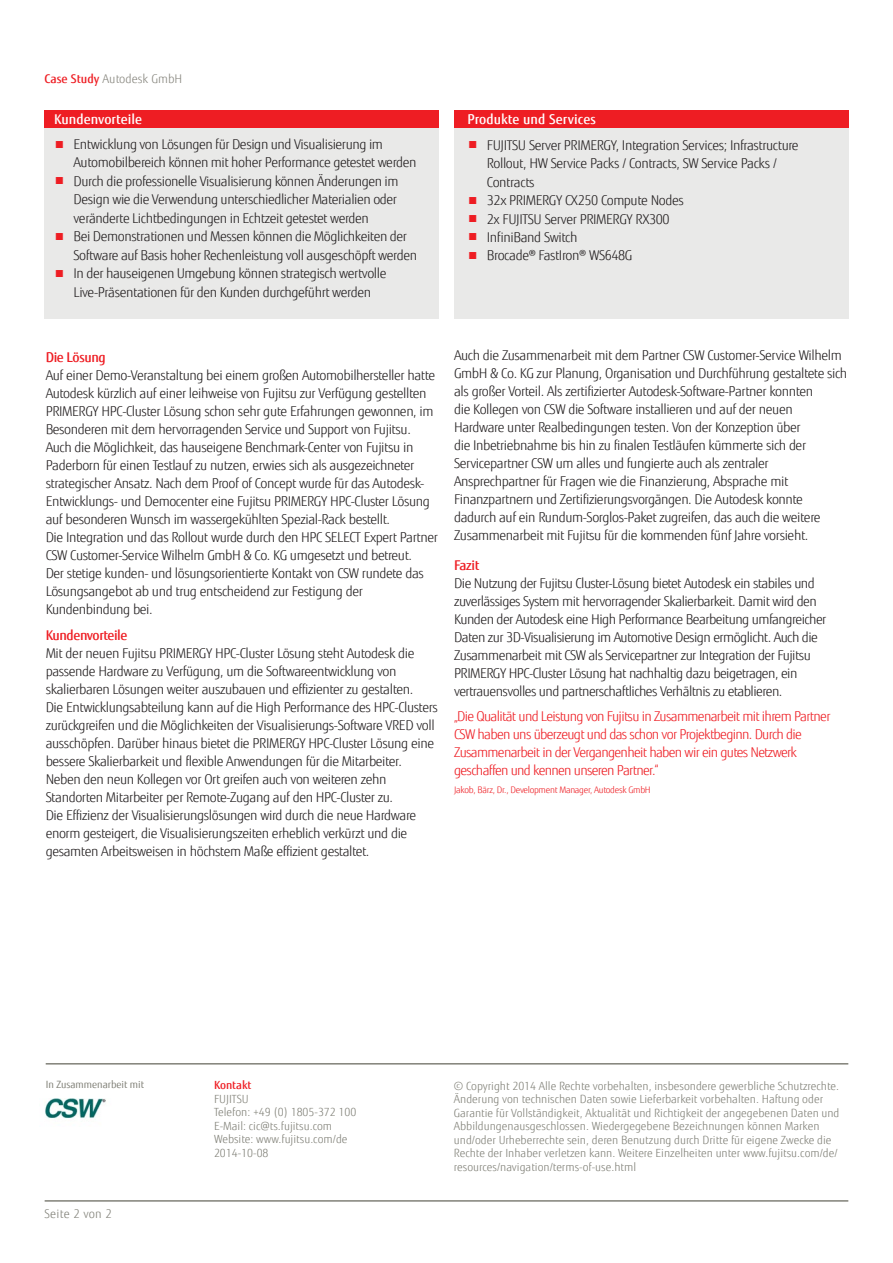
<style>
.page{position:relative;width:893px;height:1263px;background:#fff}
.page>*{position:absolute;margin:0;border:0;box-sizing:border-box;transform-origin:0 0}
.Copytext{font:300 13.5px/18px "Fujitsu Sans";letter-spacing:-.03em;color:#231f20}
.copy{font:300 13.5px/18.5px "Fujitsu Sans";letter-spacing:-.03em;color:#231f20}
.Copytext-2{font:300 13.5px/18px "Fujitsu Sans";letter-spacing:-.05em;color:#ee1d23}
.copy-2{font:500 13.5px "Fujitsu Sans";letter-spacing:.005em;color:#fff}
.Copytext-3{font:500 13.5px "Fujitsu Sans";letter-spacing:-.03em;color:#ee1d23}
.copy-3{font:500 13.5px "Fujitsu Sans";letter-spacing:-.03em;color:#ee1d23}
.copy-4{font:300 12px "Fujitsu Sans";color:#87867e}
.copy-5{font:300 12px "Fujitsu Sans";letter-spacing:.02em;color:#818178}
.t1{font:300 11.25px/13.5px "Fujitsu Sans";color:#818178}
.intro{font:500 11.25px "Fujitsu Sans";color:#ee1d23}
.intro-2{font:10.05px "Fujitsu Sans";color:#818178}
.Copytext-4{font:300 9px "Fujitsu Sans";letter-spacing:-.03em;color:#ee1d23}
.s1{font-weight:500;color:#ee1d23}
.s2{color:#ee1d23}
</style>
<div class="page">
<div style="left:45px;top:111px;width:394px;height:208px;background:#e9e9e8"></div>
<div style="left:454px;top:111px;width:394px;height:208px;background:#e9e9e8"></div>
<div style="left:45px;top:110px;width:394px;height:18px;background:#ee1d23"></div>
<div style="left:454px;top:110px;width:394px;height:18px;background:#ee1d23"></div>
<hr style="left:46px;top:1063px;width:802px;height:1px;background:#818178">
<hr style="left:45px;top:1200px;width:803px;height:2px;background:#818178">
<img style="left:45px;top:1098px;width:61px;height:21px">
<p class="copy-4" style="left:45px;top:71px;width:139px"><span class="s1">Case Study</span> Autodesk GmbH</p>
<p class="copy-2" style="left:54px;top:110px;width:90px">Kundenvorteile</p>
<p class="Copytext" style="left:74px;top:135px;width:344px;line-height:18.5px;text-indent:-20px"><span class="s2">■</span> Entwicklung von Lösungen für Design und Visualisierung im<br>Automobilbereich können mit hoher Performance getestet werden</p>
<p class="Copytext" style="left:74px;top:172px;width:327px;line-height:18.5px;text-align:justify;text-indent:-20px"><span class="s2">■</span> Durch die professionelle Visualisierung können Änderungen im Design wie die Verwendung unterschiedlicher Materialien oder veränderte Lichtbedingungen in Echtzeit getestet werden</p>
<p class="Copytext" style="left:74px;top:227px;width:345px;line-height:18.5px;text-indent:-20px"><span class="s2">■</span> Bei Demonstrationen und Messen können die Möglichkeiten der<br>Software auf Basis hoher Rechenleistung voll ausgeschöpft werden</p>
<p class="Copytext" style="left:54px;top:264px;width:334px;line-height:18.5px;text-align:center"><span class="s2">■</span> In der hauseigenen Umgebung können strategisch wertvolle<br>Live-Präsentationen für den Kunden durchgeführt werden</p>
<p class="copy-2" style="left:467px;top:111px;width:130px">Produkte und Services</p>
<p class="copy" style="left:487px;top:136px;width:313px;text-indent:-20px"><span class="s2">■</span> FUJITSU Server PRIMERGY, Integration Services; Infrastructure<br>Rollout, HW Service Packs / Contracts, SW Service Packs /<br>Contracts</p>
<p class="copy" style="left:467px;top:191px;width:218px"><span class="s2">■</span> 32x PRIMERGY CX250 Compute Nodes</p>
<p class="copy" style="left:467px;top:210px;width:204px"><span class="s2">■</span> 2x FUJITSU Server PRIMERGY RX300</p>
<p class="copy" style="left:467px;top:228px;width:112px"><span class="s2">■</span> InfiniBand Switch</p>
<p class="copy" style="left:467px;top:246px;width:167px"><span class="s2">■</span> Brocade® FastIron® WS648G</p>
<p class="Copytext-3" style="left:46px;top:348px;width:62px">Die Lösung</p>
<p class="Copytext" style="left:46px;top:366px;width:394px">Auf einer Demo-Veranstaltung bei einem großen Automobilhersteller hatte Autodesk kürzlich auf einer leihweise von Fujitsu zur Verfügung gestellten PRIMERGY HPC-Cluster Lösung schon sehr gute Erfahrungen gewonnen, im Besonderen mit dem hervorragenden Service und Support von Fujitsu.<br>Auch die Möglichkeit, das hauseigene Benchmark-Center von Fujitsu in Paderborn für einen Testlauf zu nutzen, erwies sich als ausgezeichneter strategischer Ansatz. Nach dem Proof of Concept wurde für das Autodesk-Entwicklungs- und Democenter eine Fujitsu PRIMERGY HPC-Cluster Lösung auf besonderen Wunsch im wassergekühlten Spezial-Rack bestellt.<br>Die Integration und das Rollout wurde durch den HPC SELECT Expert Partner CSW Customer-Service Wilhelm GmbH &amp; Co. KG umgesetzt und betreut.<br>Der stetige kunden- und lösungsorientierte Kontakt von CSW rundete das Lösungsangebot ab und trug entscheidend zur Festigung der Kundenbindung bei.</p>
<p class="Copytext-3" style="left:46px;top:626px;width:83px">Kundenvorteile</p>
<p class="Copytext" style="left:46px;top:644px;width:394px">Mit der neuen Fujitsu PRIMERGY HPC-Cluster Lösung steht Autodesk die passende Hardware zu Verfügung, um die Softwareentwicklung von skalierbaren Lösungen weiter auszubauen und effizienter zu gestalten.<br>Die Entwicklungsabteilung kann auf die High Performance des HPC-Clusters zurückgreifen und die Möglichkeiten der Visualisierungs-Software VRED voll ausschöpfen. Darüber hinaus bietet die PRIMERGY HPC-Cluster Lösung eine bessere Skalierbarkeit und flexible Anwendungen für die Mitarbeiter.<br>Neben den neun Kollegen vor Ort greifen auch von weiteren zehn Standorten Mitarbeiter per Remote-Zugang auf den HPC-Cluster zu.<br>Die Effizienz der Visualisierungslösungen wird durch die neue Hardware enorm gesteigert, die Visualisierungszeiten erheblich verkürzt und die gesamten Arbeitsweisen in höchstem Maße effizient gestaltet.</p>
<p class="Copytext" style="left:454px;top:347px;width:395px">Auch die Zusammenarbeit mit dem Partner CSW Customer-Service Wilhelm GmbH &amp; Co. KG zur Planung, Organisation und Durchführung gestaltete sich als großer Vorteil. Als zertifizierter Autodesk-Software-Partner konnten<br>die Kollegen von CSW die Software installieren und auf der neuen<br>Hardware unter Realbedingungen testen. Von der Konzeption über<br>die Inbetriebnahme bis hin zu finalen Testläufen kümmerte sich der Servicepartner CSW um alles und fungierte auch als zentraler Ansprechpartner für Fragen wie die Finanzierung, Absprache mit Finanzpartnern und Zertifizierungsvorgängen. Die Autodesk konnte dadurch auf ein Rundum-Sorglos-Paket zugreifen, das auch die weitere Zusammenarbeit mit Fujitsu für die kommenden fünf Jahre vorsieht.</p>
<p class="copy-3" style="left:454px;top:556px;width:27px">Fazit</p>
<p class="Copytext" style="left:454px;top:574px;width:374px">Die Nutzung der Fujitsu Cluster-Lösung bietet Autodesk ein stabiles und zuverlässiges System mit hervorragender Skalierbarkeit. Damit wird den Kunden der Autodesk eine High Performance Bearbeitung umfangreicher Daten zur 3D-Visualisierung im Automotive Design ermöglicht. Auch die Zusammenarbeit mit CSW als Servicepartner zur Integration der Fujitsu PRIMERGY HPC-Cluster Lösung hat nachhaltig dazu beigetragen, ein vertrauensvolles und partnerschaftliches Verhältnis zu etablieren.</p>
<p class="Copytext-2" style="left:454px;top:707px;width:378px">„Die Qualität und Leistung von Fujitsu in Zusammenarbeit mit ihrem Partner CSW haben uns überzeugt und das schon vor Projektbeginn. Durch die Zusammenarbeit in der Vergangenheit haben wir ein gutes Netzwerk geschaffen und kennen unseren Partner.“</p>
<p class="Copytext-4" style="left:454px;top:784px;width:198px">Jakob, Bärz, Dr., Development Manager, Autodesk GmbH</p>
<p class="intro-2" style="left:46px;top:1079px;width:100px">In Zusammenarbeit mit</p>
<p class="t1" style="left:454px;top:1079px;width:387px">© Copyright 2014 Alle Rechte vorbehalten, insbesondere gewerbliche Schutzrechte.<br>Änderung von technischen Daten sowie Lieferbarkeit vorbehalten. Haftung oder Garantie für Vollständigkeit, Aktualität und Richtigkeit der angegebenen Daten und Abbildungenausgeschlossen. Wiedergegebene Bezeichnungen können Marken und/oder Urheberrechte sein, deren Benutzung durch Dritte für eigene Zwecke die Rechte der Inhaber verletzen kann. Weitere Einzelheiten unter www.fujitsu.com/de/ resources/navigation/terms-of-use.html</p>
<p class="intro" style="left:214px;top:1078px;width:39px">Kontakt</p>
<p class="t1" style="left:214px;top:1092px;width:36px">FUJITSU</p>
<p class="t1" style="left:214px;top:1106px;width:144px">Telefon: +49 (0) 1805-372 100</p>
<p class="t1" style="left:214px;top:1119px;width:120px">E-Mail: cic@ts.fujitsu.com</p>
<p class="t1" style="left:214px;top:1133px;width:135px">Website: www.fujitsu.com/de</p>
<p class="t1" style="left:214px;top:1146px;width:56px">2014-10-08</p>
<p class="copy-5" style="left:45px;top:1207px;width:69px">Seite 2 von 2</p>
</div>
